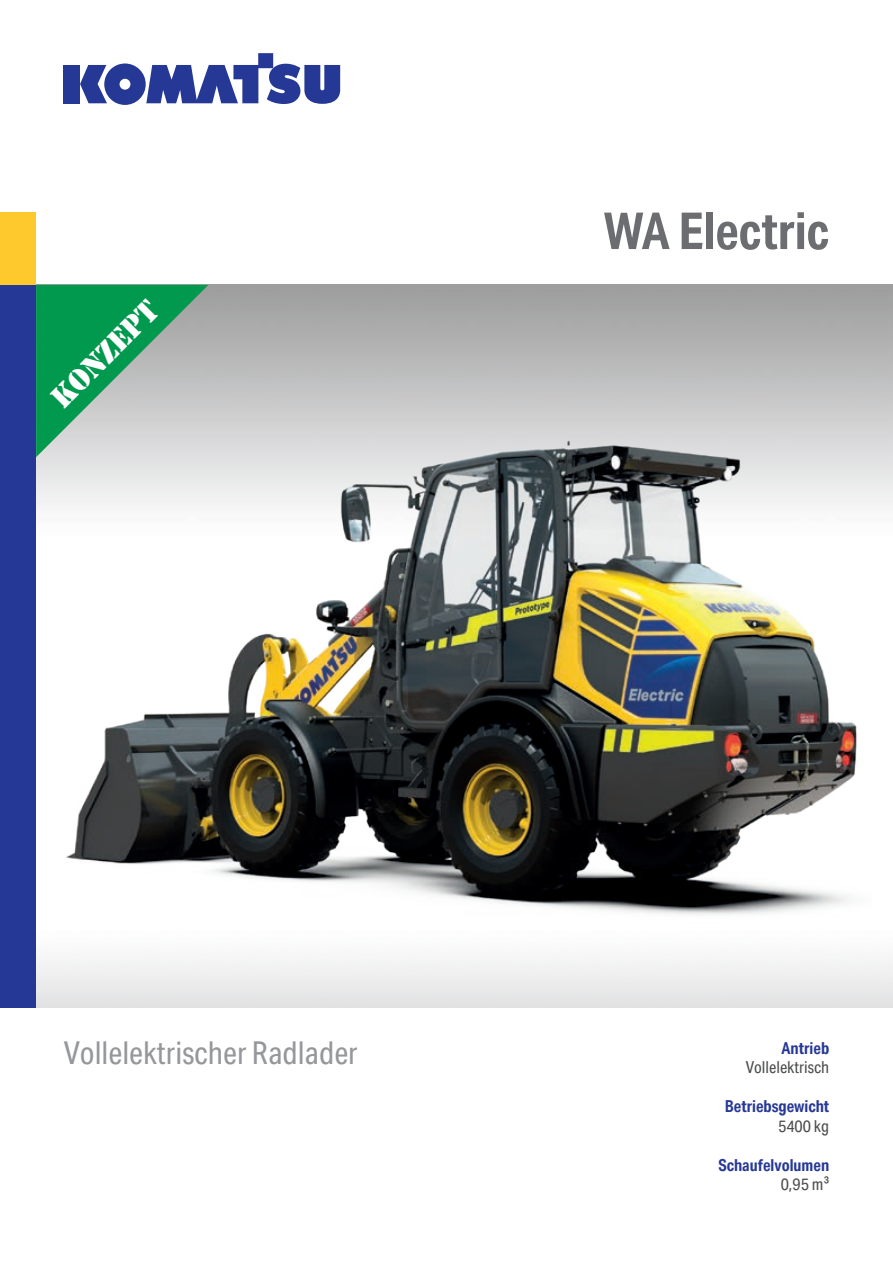
<style>
.page{position:relative;width:893px;height:1263px;background:#fff}
.page>*{position:absolute;margin:0;border:0;box-sizing:border-box;transform-origin:0 0}
.t1{font:700 51px "Aktiv Grotesk Cd";letter-spacing:-.005em;color:#6c6d70}
.t2{font:31.5px "Aktiv Grotesk Cd";color:#95979a}
.t3{font:31.5px "Stencil";color:#fff}
.t4{font:700 16.5px "Aktiv Grotesk Cd";color:#263895}
.t5{font:16.5px "Aktiv Grotesk Cd";color:#4b4c4d}
</style>
<div class="page">
<svg style="left:36px;top:285px;width:172px;height:172px;background:#4fa97d"></svg>
<img style="left:49px;top:430px;width:823px;height:487px">
<div style="left:64px;top:65px;width:16px;height:38px;background:#263895"></div>
<svg style="left:80px;top:53px;width:260px;height:52px"></svg>
<div style="left:0;top:213px;width:36px;height:85px;background:#fec92d"></div>
<div style="left:0;top:285px;width:36px;height:723px;background:#263895"></div>
<h2 class="t3" style="left:43px;top:390px;width:139px;rotate:-45deg">KonZept</h2>
<h1 class="t1" style="left:604px;top:202px;width:227px">WA Electric</h1>
<h2 class="t2" style="left:64px;top:1035px;width:296px">Vollelektrischer Radlader</h2>
<p class="t4" style="left:781px;top:1038px;width:49px">Antrieb</p>
<p class="t5" style="left:746px;top:1058px;width:85px">Vollelektrisch</p>
<p class="t4" style="left:725px;top:1097px;width:106px">Betriebsgewicht</p>
<p class="t5" style="left:778px;top:1116px;width:53px">5400 kg</p>
<p class="t4" style="left:718px;top:1155px;width:112px">Schaufelvolumen</p>
<p class="t5" style="left:781px;top:1175px;width:50px">0,95 m³</p>
</div>
